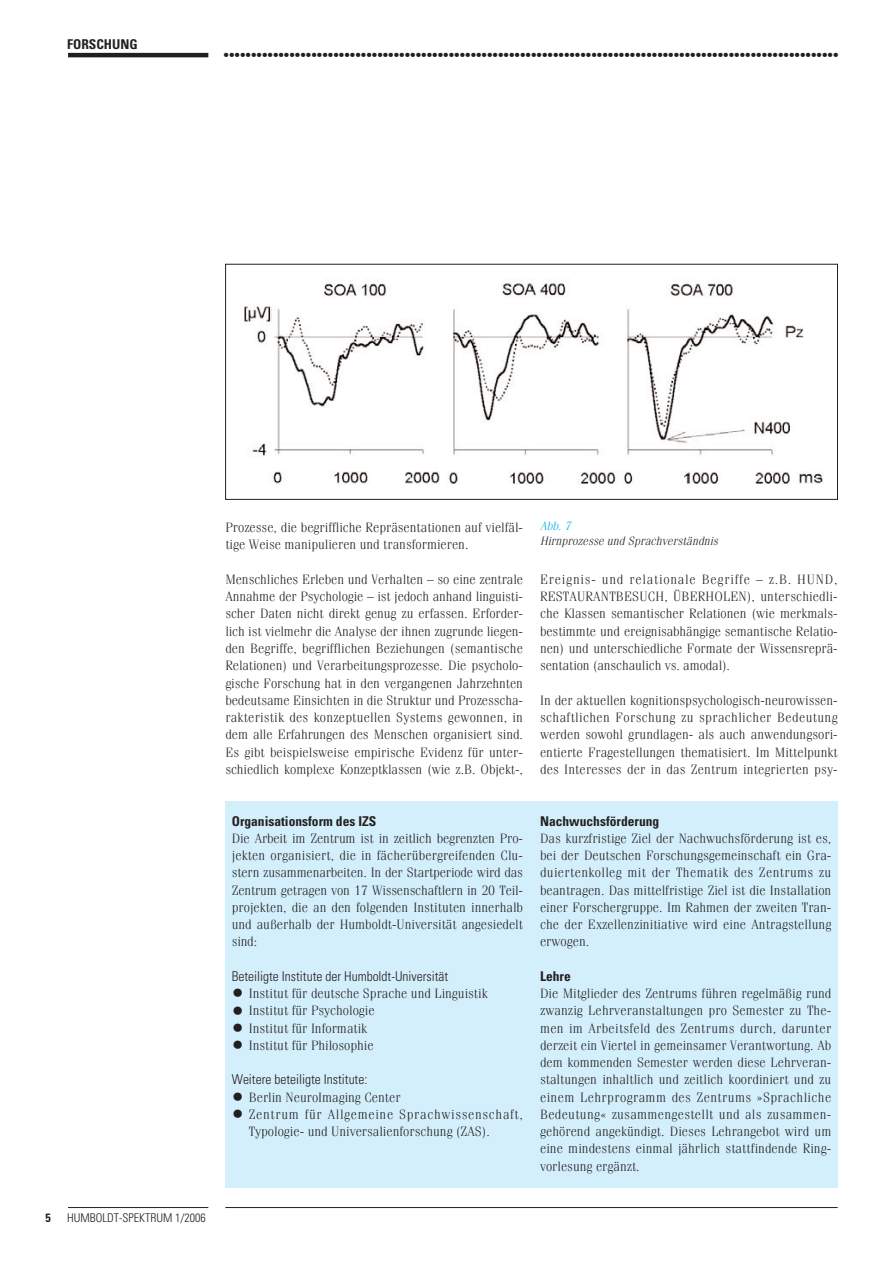
<style>
.page{position:relative;width:893px;height:1263px;background:#fff}
.page>*{position:absolute;margin:0;border:0;box-sizing:border-box;transform-origin:0 0}
.t1{font:18px "Bahamas Heavy Plain";color:#231f20}
.t2{font:300 13.5px/17.2px "Fenice";color:#231f20;text-align:justify}
.t3{font:300 13.5px/17.2px "Fenice";letter-spacing:.05em;color:#231f20}
.t4{font:300 condensed 13.5px "Univers";color:#231f20}
.t5{font:700 condensed 13.5px "Univers";color:#231f20}
.t6{font:italic 300 12px "Fenice";color:#231f20}
.t7{font:300 condensed 12px "Univers";color:#231f20}
.t8{font:italic 300 12px "Fenice";color:#00aeef}
.t9{font:700 condensed 12px "Univers";color:#231f20}
.s1{font-size:24px}
</style>
<div class="page">
<hr style="left:225px;top:1207px;width:613px;height:1px;background:#231f20">
<hr style="left:68px;top:1207px;width:140px;height:1px;background:#231f20">
<hr style="left:68px;top:53px;width:140px;height:4px;background:#231f20">
<img style="left:244px;top:283px;width:579px;height:201px">
<div style="left:225px;top:264px;width:613px;height:236px;border:1px solid #231f20"></div>
<div style="left:225px;top:801px;width:613px;height:387px;background:#d4effc"></div>
<p class="t5" style="left:67px;top:40px;width:72px">FORSCHUNG</p>
<h1 class="t1" style="left:224px;top:45px;width:616px">................................................................................................................</h1>
<p class="t9" style="left:46px;top:1213px;width:7px">5</p>
<p class="t7" style="left:67px;top:1213px;width:140px">HUMBOLDT-SPEKTRUM 1/2006</p>
<p class="t8" style="left:540px;top:522px;width:34px">Abb. 7</p>
<p class="t6" style="left:540px;top:537px;width:182px">Hirnprozesse und Sprachverständnis</p>
<p class="t2" style="left:225px;top:520px;width:299px">Prozesse, die begriffliche Repräsentationen auf vielfäl&shy;tige Weise manipulieren und transformieren.</p>
<p class="t2" style="left:225px;top:572px;width:299px">Menschliches Erleben und Verhalten – so eine zentrale Annahme der Psychologie – ist jedoch anhand linguisti&shy;scher Daten nicht direkt genug zu erfassen. Erforder&shy;lich ist vielmehr die Analyse der ihnen zugrunde liegen&shy;den Begriffe, begrifflichen Beziehungen (semantische Relationen) und Verarbeitungsprozesse. Die psycholo&shy;gische Forschung hat in den vergangenen Jahrzehnten bedeutsame Einsichten in die Struktur und Prozesscha&shy;rakteristik des konzeptuellen Systems gewonnen, in dem alle Erfahrungen des Menschen organisiert sind.<br>Es gibt beispielsweise empirische Evidenz für unter&shy;schiedlich komplexe Konzeptklassen (wie z.B. Objekt-,</p>
<p class="t2" style="left:540px;top:572px;width:299px">Ereignis- und relationale Begriffe – z.B. HUND, RESTAURANTBESUCH, ÜBERHOLEN), unterschiedli&shy;che Klassen semantischer Relationen (wie merkmals&shy;bestimmte und ereignisabhängige semantische Relatio&shy;nen) und unterschiedliche Formate der Wissensreprä&shy;sentation (anschaulich vs. amodal).</p>
<p class="t2" style="left:540px;top:693px;width:299px">In der aktuellen kognitionspsychologisch-neurowissen&shy;schaftlichen Forschung zu sprachlicher Bedeutung werden sowohl grundlagen- als auch anwendungsori&shy;entierte Fragestellungen thematisiert. Im Mittelpunkt des Interesses der in das Zentrum integrierten psy-</p>
<p class="t5" style="left:232px;top:816px;width:146px">Organisationsform des IZS</p>
<p class="t2" style="left:232px;top:831px;width:293px">Die Arbeit im Zentrum ist in zeitlich begrenzten Pro&shy;jekten organisiert, die in fächerübergreifenden Clu&shy;stern zusammenarbeiten. In der Startperiode wird das Zentrum getragen von 17 Wissenschaftlern in 20 Teil&shy;projekten, die an den folgenden Instituten innerhalb und außerhalb der Humboldt-Universität angesiedelt sind:</p>
<p class="t4" style="left:232px;top:971px;width:218px">Beteiligte Institute der Humboldt-Universität</p>
<p class="t2" style="left:232px;top:986px;width:257px"><span class="s1">•</span> Institut für deutsche Sprache und Linguistik</p>
<p class="t2" style="left:232px;top:1003px;width:144px"><span class="s1">•</span> Institut für Psychologie</p>
<p class="t2" style="left:232px;top:1020px;width:137px"><span class="s1">•</span> Institut für Informatik</p>
<p class="t2" style="left:232px;top:1038px;width:143px"><span class="s1">•</span> Institut für Philosophie</p>
<p class="t4" style="left:232px;top:1074px;width:137px">Weitere beteiligte Institute:</p>
<p class="t2" style="left:232px;top:1089px;width:170px"><span class="s1">•</span> Berlin NeuroImaging Center</p>
<p class="t3" style="left:249px;top:1107px;width:276px;text-indent:-17px"><span class="s1">•</span> Zentrum für Allgemeine Sprachwissenschaft,<br>Typologie- und Universalienforschung (ZAS).</p>
<p class="t5" style="left:540px;top:816px;width:121px">Nachwuchsförderung</p>
<p class="t2" style="left:540px;top:831px;width:293px">Das kurzfristige Ziel der Nachwuchsförderung ist es, bei der Deutschen Forschungsgemeinschaft ein Gra&shy;duiertenkolleg mit der Thematik des Zentrums zu beantragen. Das mittelfristige Ziel ist die Installation einer Forschergruppe. Im Rahmen der zweiten Tran&shy;che der Exzellenzinitiative wird eine Antragstellung erwogen.</p>
<p class="t5" style="left:540px;top:971px;width:32px">Lehre</p>
<p class="t2" style="left:540px;top:986px;width:293px">Die Mitglieder des Zentrums führen regelmäßig rund zwanzig Lehrveranstaltungen pro Semester zu The&shy;men im Arbeitsfeld des Zentrums durch, darunter derzeit ein Viertel in gemeinsamer Verantwortung. Ab dem kommenden Semester werden diese Lehrveran&shy;staltungen inhaltlich und zeitlich koordiniert und zu einem Lehrprogramm des Zentrums »Sprachliche Bedeutung« zusammengestellt und als zusammen&shy;gehörend angekündigt. Dieses Lehrangebot wird um eine mindestens einmal jährlich stattfindende Ring&shy;vorlesung ergänzt.</p>
</div>
